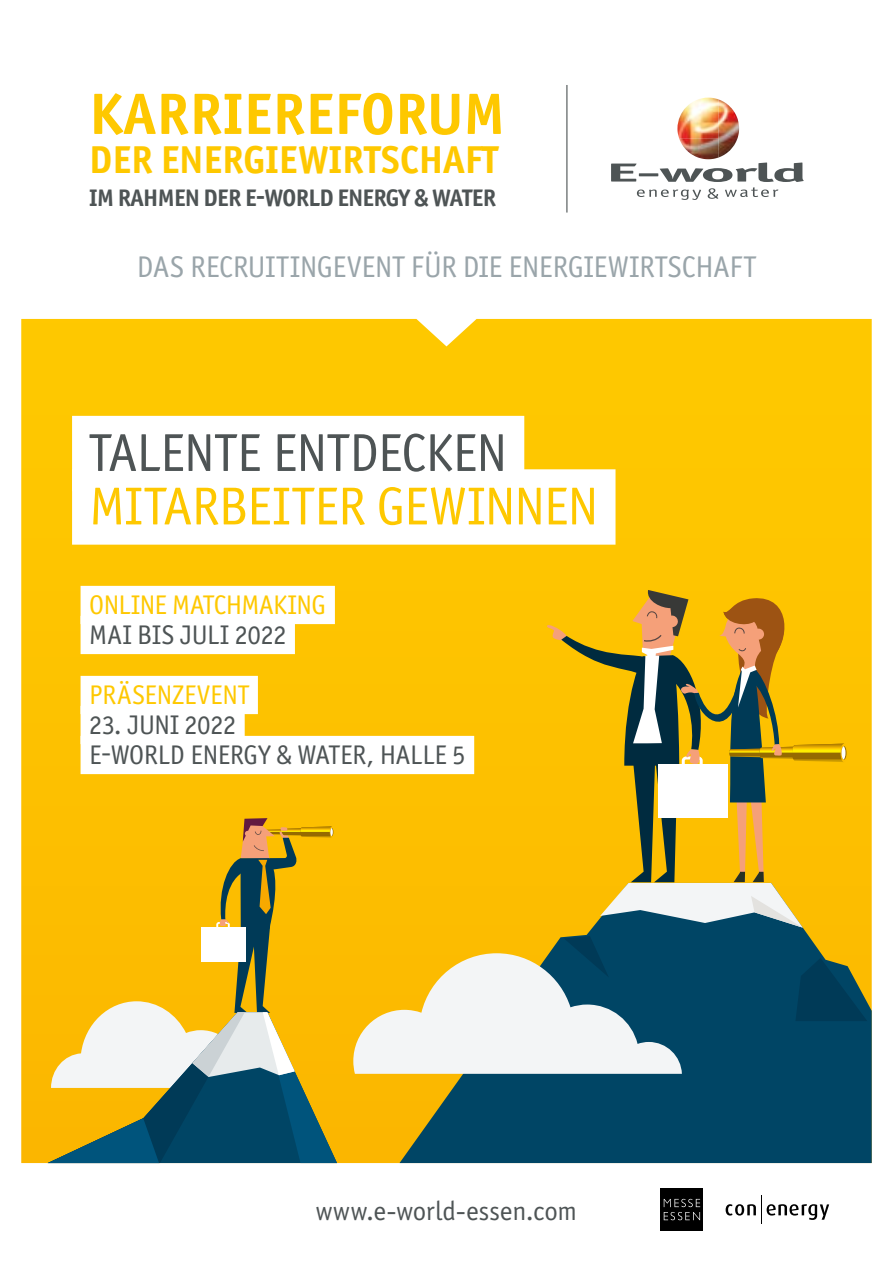
<style>
.page{position:relative;width:893px;height:1263px;background:#fff}
.page>*{position:absolute;margin:0;border:0;box-sizing:border-box;transform-origin:0 0}
.t1{font:700 58.5px "Officina Sans ITC Pro";letter-spacing:.01em;color:#fec800}
.t2{font:53.4px "Officina Sans ITC Pro";letter-spacing:-.01em;color:#fec800}
.t3{font:53.4px "Officina Sans ITC Pro";letter-spacing:-.015em;color:#4e5455}
.t4{font:700 39px "Officina Sans ITC Pro";color:#fec800}
.t5{font:30px "Officina Sans ITC Pro";letter-spacing:-.01em;color:#9aa5aa}
.t6{font:27px/30px "Officina Sans ITC Pro";letter-spacing:-.005em;color:#4e5455}
.t7{font:27px "Officina Sans ITC Pro";letter-spacing:-.01em;color:#fec800}
.t8{font:700 24px "Officina Sans ITC Pro";letter-spacing:-.025em;color:#4e5455}
</style>
<div class="page">
<div style="left:21px;top:319px;width:851px;height:844px;background:#fec500"></div>
<svg style="left:48px;top:818px;width:289px;height:345px;background:#c3a93c"></svg>
<svg style="left:399px;top:883px;width:473px;height:280px;background:#2f5b52"></svg>
<svg style="left:795px;top:958px;width:72px;height:63px;background:#224e4f"></svg>
<svg style="left:841px;top:744px;width:6px;height:18px"></svg>
<div style="left:72px;top:416px;width:452px;height:75px;background:#fff"></div>
<div style="left:72px;top:469px;width:543px;height:76px;background:#fff"></div>
<div style="left:81px;top:586px;width:254px;height:38px;background:#fff"></div>
<div style="left:81px;top:616px;width:214px;height:38px;background:#fff"></div>
<div style="left:81px;top:676px;width:177px;height:38px;background:#fff"></div>
<div style="left:81px;top:706px;width:164px;height:38px;background:#fff"></div>
<div style="left:81px;top:736px;width:393px;height:38px;background:#fff"></div>
<div style="left:661px;top:1189px;width:42px;height:42px;background:#000"></div>
<svg style="left:664px;top:1199px;width:36px;height:21px"></svg>
<svg style="left:726px;top:1196px;width:103px;height:28px"></svg>
<img style="left:677px;top:98px;width:42px;height:41px">
<img style="left:718px;top:137px;width:20px;height:21px">
<svg style="left:679px;top:139px;width:4px;height:7px"></svg>
<svg style="left:611px;top:163px;width:193px;height:37px"></svg>
<hr style="left:566px;top:85px;width:1px;height:128px;background:#4e5455">
<svg style="left:353px;top:936px;width:329px;height:138px"></svg>
<svg style="left:546px;top:590px;width:299px;height:338px;background:#d3ac2c"></svg>
<h1 class="t1" style="left:89px;top:78px;width:417px">KARRIEREFORUM</h1>
<h3 class="t4" style="left:89px;top:135px;width:410px">DER ENERGIEWIRTSCHAFT</h3>
<p class="t8" style="left:89px;top:183px;width:408px">IM RAHMEN DER E-WORLD ENERGY &amp; WATER</p>
<p class="t5" style="left:137px;top:249px;width:620px">DAS RECRUITINGEVENT FÜR DIE ENERGIEWIRTSCHAFT</p>
<h2 class="t3" style="left:89px;top:421px;width:419px">TALENTE ENTDECKEN</h2>
<h2 class="t2" style="left:89px;top:475px;width:510px">MITARBEITER GEWINNEN</h2>
<p class="t7" style="left:89px;top:589px;width:238px">ONLINE MATCHMAKING</p>
<p class="t6" style="left:89px;top:620px;width:198px">MAI BIS JULI 2022</p>
<p class="t7" style="left:89px;top:679px;width:161px">PRÄSENZEVENT</p>
<p class="t6" style="left:89px;top:710px;width:378px">23. JUNI 2022<br>E-WORLD ENERGY &amp; WATER, HALLE 5</p>
<p class="t6" style="left:316px;top:1195px;width:263px">www.e-world-essen.com</p>
</div>
